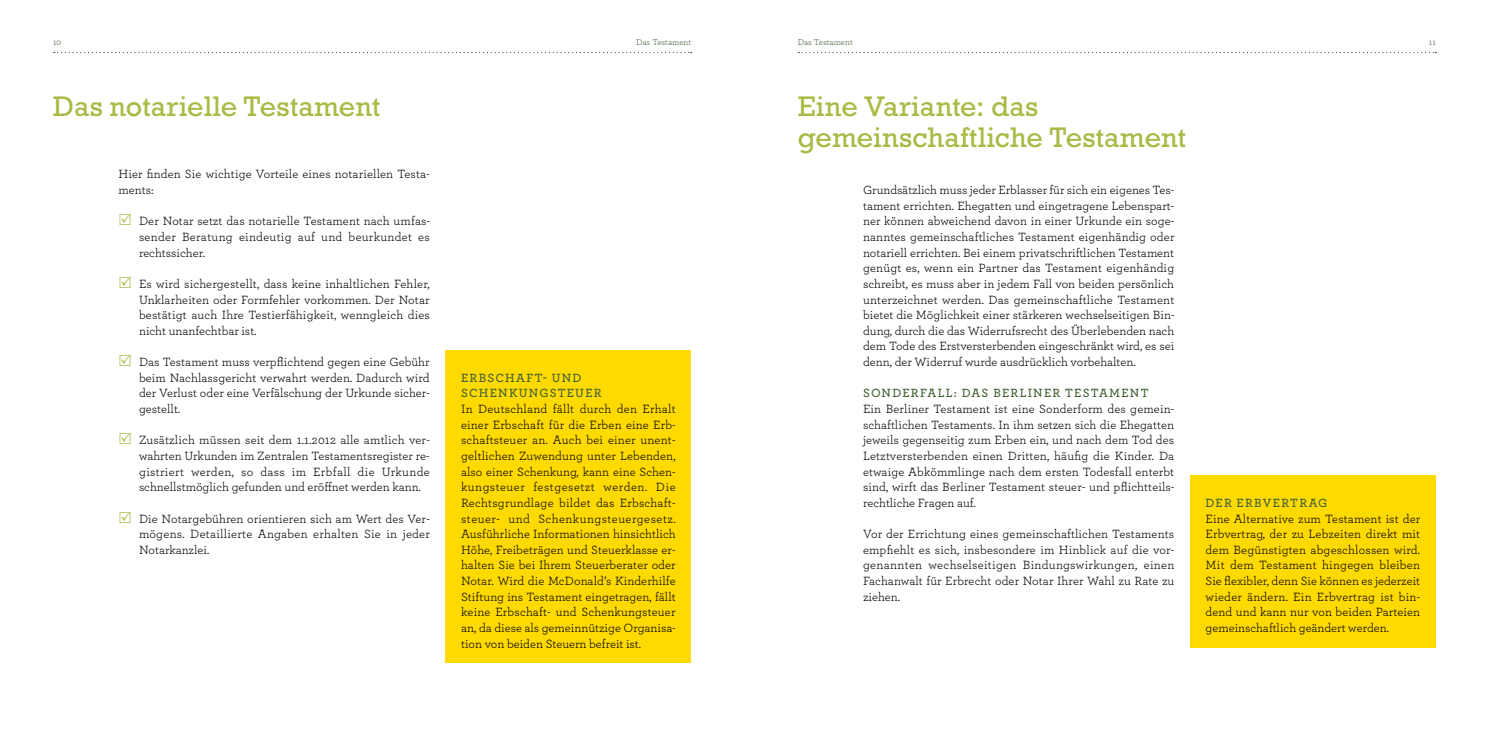
<style>
.page{position:relative;width:1489px;height:745px;background:#fff}
.page>*{position:absolute;margin:0;border:0;box-sizing:border-box;transform-origin:0 0}
.t1{font:28.75px/31.2px "Rockwell Std";color:#abb945}
.t2{font:12.5px/15.6px "Archer";color:#000;text-align:justify}
.t3{font:600 12.5px/15.6px "Archer";letter-spacing:.1em;color:#466439}
.t4{font:8.75px "Archer";color:#466439}
</style>
<div class="page">
<svg style="left:54px;top:52px;width:637px;height:1px"></svg>
<svg style="left:798px;top:52px;width:637px;height:1px"></svg>
<div style="left:1189px;top:475px;width:246px;height:172px;background:#ffda00"></div>
<div style="left:445px;top:350px;width:246px;height:313px;background:#ffda00"></div>
<p class="t4" style="left:53px;top:36px;width:10px">10</p>
<p class="t4" style="left:636px;top:36px;width:57px">Das Testament</p>
<p class="t4" style="left:797px;top:36px;width:57px">Das Testament</p>
<p class="t4" style="left:1428px;top:36px;width:8px">11</p>
<h1 class="t1" style="left:53px;top:90px;width:329px">Das notarielle Testament</h1>
<h1 class="t1" style="left:797px;top:90px;width:390px">Eine Variante: das gemeinschaftliche Testament</h1>
<p class="t2" style="left:118px;top:166px;width:313px">Hier finden Sie wichtige Vorteile eines notariellen Testa&shy;ments:</p>
<p class="t2" style="left:139px;top:212px;width:292px">Der Notar setzt das notarielle Testament nach umfas&shy;sender Beratung eindeutig auf und beurkundet es rechtssicher.</p>
<p class="t2" style="left:139px;top:275px;width:292px">Es wird sichergestellt, dass keine inhaltlichen Fehler, Unklarheiten oder Formfehler vorkommen. Der Notar bestätigt auch Ihre Testierfähigkeit, wenngleich dies nicht unanfechtbar ist.</p>
<p class="t2" style="left:139px;top:353px;width:292px">Das Testament muss verpflichtend gegen eine Gebühr beim Nachlassgericht verwahrt werden. Dadurch wird der Verlust oder eine Verfälschung der Urkunde sicher&shy;gestellt.</p>
<p class="t2" style="left:139px;top:431px;width:292px">Zusätzlich müssen seit dem 1.1.2012 alle amtlich ver&shy;wahrten Urkunden im Zentralen Testamentsregister re&shy;gistriert werden, so dass im Erbfall die Urkunde schnellstmöglich gefunden und eröffnet werden kann.</p>
<p class="t2" style="left:139px;top:509px;width:292px">Die Notargebühren orientieren sich am Wert des Ver&shy;mögens. Detaillierte Angaben erhalten Sie in jeder Notarkanzlei.</p>
<p class="t2" style="left:863px;top:181px;width:313px">Grundsätzlich muss jeder Erblasser für sich ein eigenes Tes&shy;tament errichten. Ehegatten und eingetragene Lebenspart&shy;ner können abweichend davon in einer Urkunde ein soge&shy;nanntes gemeinschaftliches Testament eigenhändig oder notariell errichten. Bei einem privatschriftlichen Testament genügt es, wenn ein Partner das Testament eigenhändig schreibt, es muss aber in jedem Fall von beiden persönlich unterzeichnet werden. Das gemeinschaftliche Testament bietet die Möglichkeit einer stärkeren wechselseitigen Bin&shy;dung, durch die das Widerrufsrecht des Überlebenden nach dem Tode des Erstversterbenden eingeschränkt wird, es sei denn, der Widerruf wurde ausdrücklich vorbehalten.</p>
<p class="t3" style="left:863px;top:384px;width:287px">SONDERFALL: DAS BERLINER TESTAMENT</p>
<p class="t2" style="left:863px;top:400px;width:313px">Ein Berliner Testament ist eine Sonderform des gemein&shy;schaftlichen Testaments. In ihm setzen sich die Ehegatten jeweils gegenseitig zum Erben ein, und nach dem Tod des Letztversterbenden einen Dritten, häufig die Kinder. Da etwaige Abkömmlinge nach dem ersten Todesfall enterbt sind, wirft das Berliner Testament steuer- und pflichtteils&shy;rechtliche Fragen auf.</p>
<p class="t2" style="left:863px;top:525px;width:313px">Vor der Errichtung eines gemeinschaftlichen Testaments empfiehlt es sich, insbesondere im Hinblick auf die vor&shy;genannten wechselseitigen Bindungswirkungen, einen Fachanwalt für Erbrecht oder Notar Ihrer Wahl zu Rate zu ziehen.</p>
<p class="t3" style="left:461px;top:369px;width:142px">ERBSCHAFT- UND<br>SCHENKUNGSTEUER</p>
<p class="t2" style="left:461px;top:400px;width:216px">In Deutschland fällt durch den Erhalt einer Erbschaft für die Erben eine Erb&shy;schaftsteuer an. Auch bei einer unent&shy;geltlichen Zuwendung unter Lebenden, also einer Schenkung, kann eine Schen&shy;kungsteuer festgesetzt werden. Die Rechtsgrundlage bildet das Erbschaft&shy;steuer- und Schenkungsteuergesetz.<br>Ausführliche Informationen hinsichtlich Höhe, Freibeträgen und Steuerklasse er&shy;halten Sie bei Ihrem Steuerberater oder Notar. Wird die McDonald’s Kinderhilfe Stiftung ins Testament eingetragen, fällt keine Erbschaft- und Schenkungsteuer an, da diese als gemeinnützige Organisa&shy;tion von beiden Steuern befreit ist.</p>
<p class="t3" style="left:1205px;top:494px;width:123px">DER ERBVERTRAG</p>
<p class="t2" style="left:1205px;top:509px;width:216px">Eine Alternative zum Testament ist der Erbvertrag, der zu Lebzeiten direkt mit dem Begünstigten abgeschlossen wird.<br>Mit dem Testament hingegen bleiben Sie flexibler, denn Sie können es jederzeit wieder ändern. Ein Erbvertrag ist bin&shy;dend und kann nur von beiden Parteien gemeinschaftlich geändert werden.</p>
</div>
